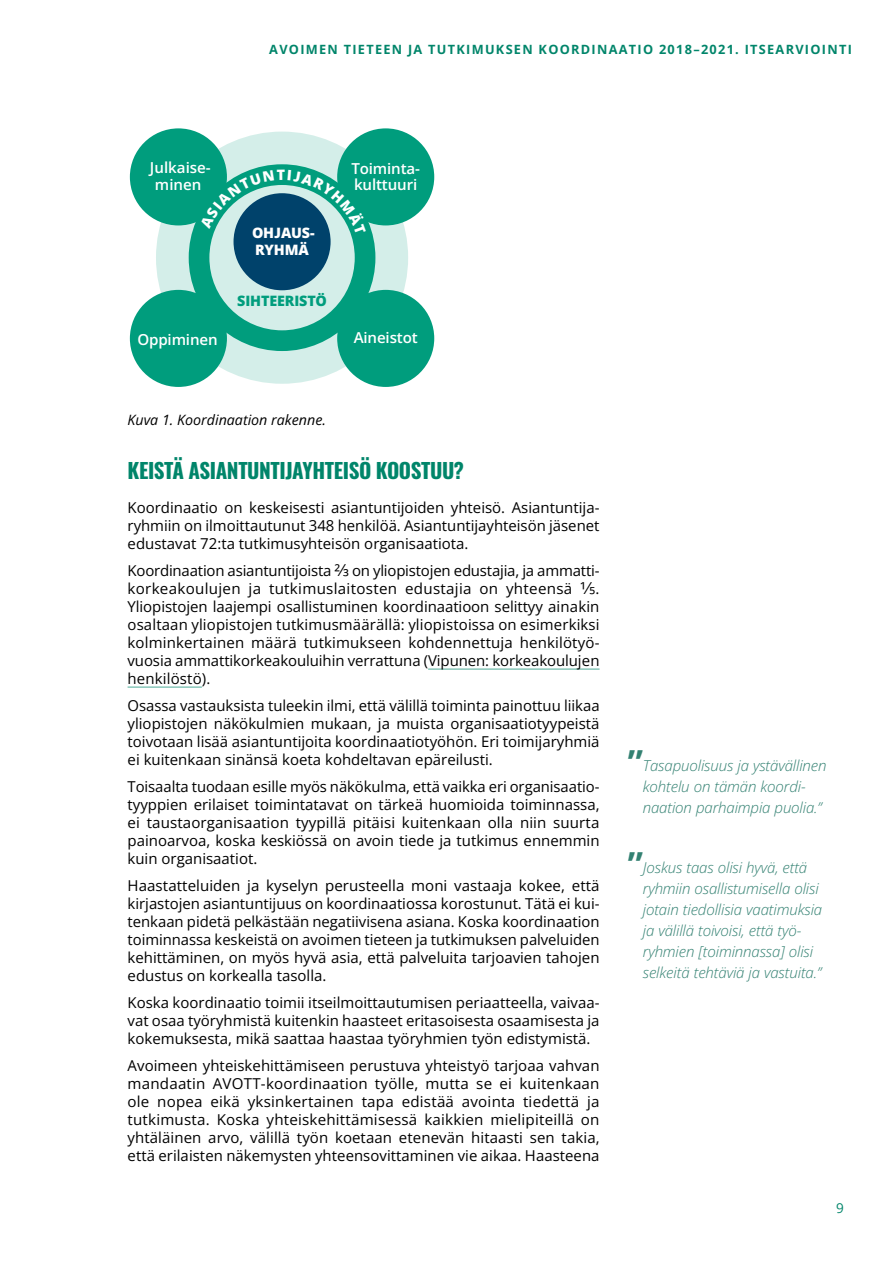
<style>
.page{position:relative;width:893px;height:1263px;background:#fff}
.page>*{position:absolute;margin:0;border:0;box-sizing:border-box;transform-origin:0 0}
.t1{font:700 34.5px "Open Sans";color:#338172}
.H2_Otsikko_-_2__taso{font:700 21px "Oswald";letter-spacing:-.02em;color:#00856a}
.t2{font:600 15.15px/17.5px "Open Sans";letter-spacing:-.01em;color:#fff;text-align:center}
.P_Leipäteksti{font:15px/18px "Open Sans";color:#000;text-align:justify}
.t3{font:italic 300 15px/21px "Open Sans";letter-spacing:-.01em;color:#338172}
.Kuvateksti{font:italic 14.25px "Open Sans";color:#000}
.t4{font:800 14.25px/16.6px "Open Sans";letter-spacing:-.01em;color:#fff}
.t5{font:800 14.25px "Open Sans";letter-spacing:-.01em;color:#009d7d}
.t6{font:13.5px "Open Sans";color:#00856a}
.t7{font:700 12.75px "Open Sans";letter-spacing:.1em;color:#00856a}
.s1{font-size:16.5px}
</style>
<div class="page">
<hr style="left:428px;top:669px;width:172px;height:1px;background:#4daa97">
<hr style="left:128px;top:687px;width:74px;height:1px;background:#4daa97">
<svg style="left:156px;top:132px;width:252px;height:252px;background:#c4e7e0"></svg>
<div style="left:189px;top:164px;width:186px;height:187px;border:21px solid #009d7d;border-radius:50%"></div>
<div style="left:130px;top:290px;width:97px;height:97px;background:#009d7d;border-radius:50%"></div>
<div style="left:337px;top:290px;width:97px;height:97px;background:#009d7d;border-radius:50%"></div>
<div style="left:130px;top:128px;width:97px;height:97px;background:#009d7d;border-radius:50%"></div>
<div style="left:337px;top:128px;width:97px;height:97px;background:#009d7d;border-radius:50%"></div>
<div style="left:234px;top:193px;width:97px;height:97px;background:#00426b;border-radius:50%"></div>
<svg style="left:200px;top:170px;width:166px;height:65px"></svg>
<p class="t7" style="left:269px;top:41px;width:584px">AVOIMEN TIETEEN JA TUTKIMUKSEN KOORDINAATIO 2018–2021. ITSEARVIOINTI</p>
<p class="t2" style="left:150px;top:158px;width:62px">Julkaise&shy;minen</p>
<p class="t2" style="left:351px;top:160px;width:70px;line-height:15.9px;text-align:left">Toiminta&shy;kulttuuri</p>
<p class="t4" style="left:252px;top:224px;width:64px">OHJAUS-<br>RYHMÄ</p>
<p class="t5" style="left:237px;top:292px;width:91px">SIHTEERISTÖ</p>
<p class="t2" style="left:137px;top:331px;width:82px">Oppiminen</p>
<p class="t2" style="left:354px;top:329px;width:66px">Aineistot</p>
<p class="Kuvateksti" style="left:128px;top:410px;width:200px">Kuva 1. Koordinaation rakenne.</p>
<h2 class="H2_Otsikko_-_2__taso" style="left:128px;top:459px;width:338px">KEISTÄ ASIANTUNTIJAYHTEISÖ KOOSTUU?</h2>
<p class="P_Leipäteksti" style="left:128px;top:498px;width:473px">Koordinaatio on keskeisesti asiantuntijoiden yhteisö. Asiantuntija&shy;ryhmiin on ilmoittautunut 348 henkilöä. Asiantuntijayhteisön jäsenet edustavat 72:ta tutkimusyhteisön organisaatiota.</p>
<p class="P_Leipäteksti" style="left:128px;top:561px;width:474px">Koordinaation asiantuntijoista <span class="s1">2/3</span> on yliopistojen edustajia, ja ammatti&shy;korkeakoulujen ja tutkimuslaitosten edustajia on yhteensä <span class="s1">1/5</span>.<br>Yliopistojen laajempi osallistuminen koordinaatioon selittyy ainakin osaltaan yliopistojen tutkimusmäärällä: yliopistoissa on esimerkiksi kolminkertainen määrä tutkimukseen kohdennettuja henkilötyö&shy;vuosia ammattikorkeakouluihin verrattuna (Vipunen: korkeakoulujen henkilöstö).</p>
<p class="P_Leipäteksti" style="left:128px;top:696px;width:474px">Osassa vastauksista tuleekin ilmi, että välillä toiminta painottuu liikaa yliopistojen näkökulmien mukaan, ja muista organisaatiotyypeistä toivotaan lisää asiantuntijoita koordinaatiotyöhön. Eri toimijaryhmiä ei kuitenkaan sinänsä koeta kohdeltavan epäreilusti.</p>
<p class="P_Leipäteksti" style="left:128px;top:777px;width:474px">Toisaalta tuodaan esille myös näkökulma, että vaikka eri organisaatio&shy;tyyppien erilaiset toimintatavat on tärkeä huomioida toiminnassa, ei taustaorganisaation tyypillä pitäisi kuitenkaan olla niin suurta painoarvoa, koska keskiössä on avoin tiede ja tutkimus ennemmin kuin organisaatiot.</p>
<p class="P_Leipäteksti" style="left:128px;top:876px;width:474px">Haastatteluiden ja kyselyn perusteella moni vastaaja kokee, että kirjastojen asiantuntijuus on koordinaatiossa korostunut. Tätä ei kui&shy;tenkaan pidetä pelkästään negatiivisena asiana. Koska koordinaation toiminnassa keskeistä on avoimen tieteen ja tutkimuksen palveluiden kehittäminen, on myös hyvä asia, että palveluita tarjoavien tahojen edustus on korkealla tasolla.</p>
<p class="P_Leipäteksti" style="left:128px;top:993px;width:473px">Koska koordinaatio toimii itseilmoittautumisen periaatteella, vaivaa&shy;vat osaa työryhmistä kuitenkin haasteet eritasoisesta osaamisesta ja kokemuksesta, mikä saattaa haastaa työryhmien työn edistymistä.</p>
<p class="P_Leipäteksti" style="left:128px;top:1056px;width:474px">Avoimeen yhteiskehittämiseen perustuva yhteistyö tarjoaa vahvan mandaatin AVOTT-koordinaation työlle, mutta se ei kuitenkaan ole nopea eikä yksinkertainen tapa edistää avointa tiedettä ja tutkimusta. Koska yhteiskehittämisessä kaikkien mielipiteillä on yhtäläinen arvo, välillä työn koetaan etenevän hitaasti sen takia, että erilaisten näkemysten yhteensovittaminen vie aikaa. Haasteena</p>
<h1 class="t1" style="left:628px;top:738px;width:17px">”</h1>
<p class="t3" style="left:643px;top:754px;width:185px">Tasapuolisuus ja ystävällinen kohtelu on tämän koordi&shy;naation parhaimpia puolia.”</p>
<h1 class="t1" style="left:628px;top:841px;width:17px">”</h1>
<p class="t3" style="left:643px;top:857px;width:181px">Joskus taas olisi hyvä, että ryhmiin osallistumisella olisi jotain tiedollisia vaatimuksia ja välillä toivoisi, että työ&shy;ryhmien [toiminnassa] olisi selkeitä tehtäviä ja vastuita.”</p>
<p class="t6" style="left:836px;top:1199px;width:9px">9</p>
</div>
